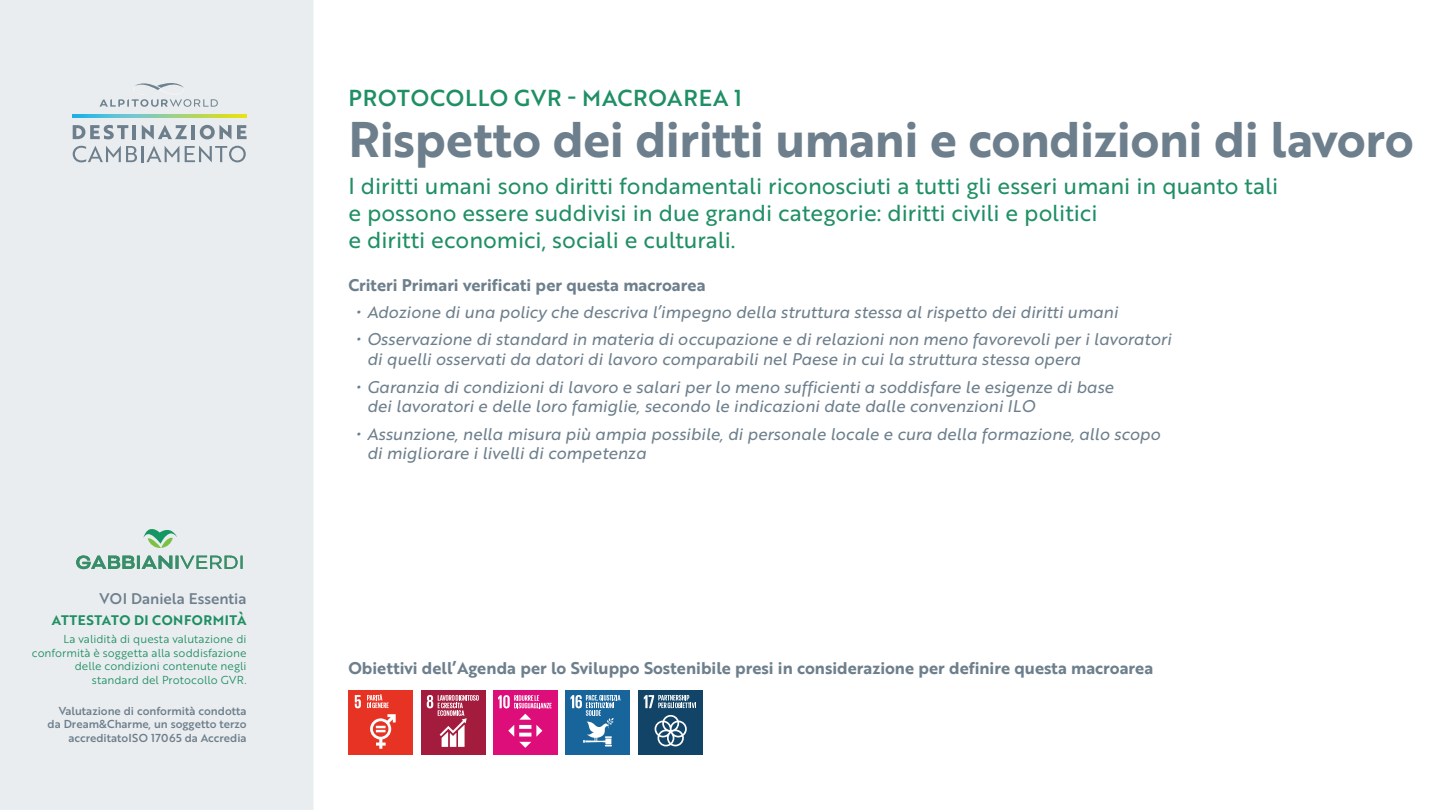
<style>
.page{position:relative;width:1440px;height:810px;background:#fff}
.page>*{position:absolute;margin:0;border:0;box-sizing:border-box;transform-origin:0 0}
.t1{font:48.75px "Brother 1816 Bold";letter-spacing:-.01em;color:#6d7f8c}
.t2{font:22.5px/27px "Brother 1816 Regular";color:#1f8f64}
.t3{font:22.5px "Brother 1816 Medium";letter-spacing:.04em;color:#1f8f64}
.t4{font:16.5px/19.8px "Brother 1816 Regular Italic";color:#6d7f8c}
.t5{font:16.5px "Brother 1816 Bold";color:#6d7f8c}
.t6{font:15px "Brother 1816 Medium";color:#6d7f8c}
.t7{font:13.5px "Brother 1816 Bold";letter-spacing:.04em;color:#1f8f64}
.t8{font:11.25px/13.5px "Brother 1816 Book";color:#1f8f64;text-align:right}
.t9{font:11.25px/13.5px "Brother 1816 Medium";color:#6d7f8c;text-align:right}
</style>
<div class="page">
<div style="left:0;top:0;width:314px;height:810px;background:#eaedef"></div>
<svg style="left:100px;top:83px;width:118px;height:24px;background:#d9dee1"></svg>
<svg style="left:73px;top:115px;width:174px;height:2px"></svg>
<svg style="left:73px;top:125px;width:55px;height:14px"></svg>
<hr style="left:133px;top:125px;width:3px;height:14px;background:#6d7f8c">
<svg style="left:142px;top:125px;width:45px;height:14px"></svg>
<hr style="left:191px;top:125px;width:4px;height:14px;background:#6d7f8c">
<svg style="left:200px;top:125px;width:47px;height:14px"></svg>
<svg style="left:73px;top:146px;width:106px;height:16px;background:#c2c9cf"></svg>
<svg style="left:185px;top:146px;width:61px;height:16px"></svg>
<svg style="left:76px;top:555px;width:167px;height:14px;background:#92bdac"></svg>
<svg style="left:143px;top:529px;width:34px;height:19px"></svg>
<div style="left:348px;top:690px;width:65px;height:65px;background:#e63324"></div>
<svg style="left:355px;top:695px;width:6px;height:13px"></svg>
<svg style="left:370px;top:714px;width:26px;height:35px"></svg>
<svg style="left:367px;top:694px;width:22px;height:14px"></svg>
<div style="left:421px;top:690px;width:65px;height:65px;background:#a41c3d"></div>
<svg style="left:427px;top:695px;width:52px;height:52px"></svg>
<div style="left:493px;top:690px;width:65px;height:65px;background:#dd0e79"></div>
<svg style="left:508px;top:714px;width:34px;height:34px"></svg>
<svg style="left:498px;top:695px;width:54px;height:13px"></svg>
<div style="left:565px;top:690px;width:65px;height:65px;background:#18659c"></div>
<svg style="left:570px;top:695px;width:51px;height:51px"></svg>
<div style="left:638px;top:690px;width:65px;height:65px;background:#124467"></div>
<svg style="left:655px;top:715px;width:32px;height:31px"></svg>
<svg style="left:644px;top:695px;width:52px;height:13px"></svg>
<p class="t6" style="left:100px;top:588px;width:148px">VOI Daniela Essentia</p>
<p class="t7" style="left:52px;top:610px;width:196px">ATTESTATO DI CONFORMITÀ</p>
<p class="t8" style="left:32px;top:632px;width:216px">La validità di questa valutazione di conformità è soggetta alla soddisfazione delle condizioni contenute negli standard del Protocollo GVR.</p>
<p class="t9" style="left:48px;top:704px;width:200px">Valutazione di conformità condotta da Dream&amp;Charme, un soggetto terzo accreditatoISO 17065 da Accredia</p>
<h2 class="t3" style="left:348px;top:81px;width:395px">PROTOCOLLO GVR - MACROAREA 1</h2>
<h1 class="t1" style="left:348px;top:102px;width:1067px">Rispetto dei diritti umani e condizioni di lavoro</h1>
<h2 class="t2" style="left:348px;top:171px;width:932px">I diritti umani sono diritti fondamentali riconosciuti a tutti gli esseri umani in quanto tali e possono essere suddivisi in due grandi categorie: diritti civili e politici<br>e diritti economici, sociali e culturali.</h2>
<p class="t5" style="left:348px;top:272px;width:359px">Criteri Primari verificati per questa macroarea</p>
<p class="t4" style="left:356px;top:302px;width:764px">• Adozione di una policy che descriva l’impegno della struttura stessa al rispetto dei diritti umani</p>
<p class="t4" style="left:367px;top:329px;width:806px;text-indent:-11px">• Osservazione di standard in materia di occupazione e di relazioni non meno favorevoli per i lavoratori di quelli osservati da datori di lavoro comparabili nel Paese in cui la struttura stessa opera</p>
<p class="t4" style="left:367px;top:376px;width:748px;text-indent:-11px">• Garanzia di condizioni di lavoro e salari per lo meno sufficienti a soddisfare le esigenze di base dei lavoratori e delle loro famiglie, secondo le indicazioni date dalle convenzioni ILO</p>
<p class="t4" style="left:367px;top:423px;width:795px;text-indent:-11px">• Assunzione, nella misura più ampia possibile, di personale locale e cura della formazione, allo scopo di migliorare i livelli di competenza</p>
<p class="t5" style="left:348px;top:656px;width:807px">Obiettivi dell’Agenda per lo Sviluppo Sostenibile presi in considerazione per definire questa macroarea</p>
</div>
